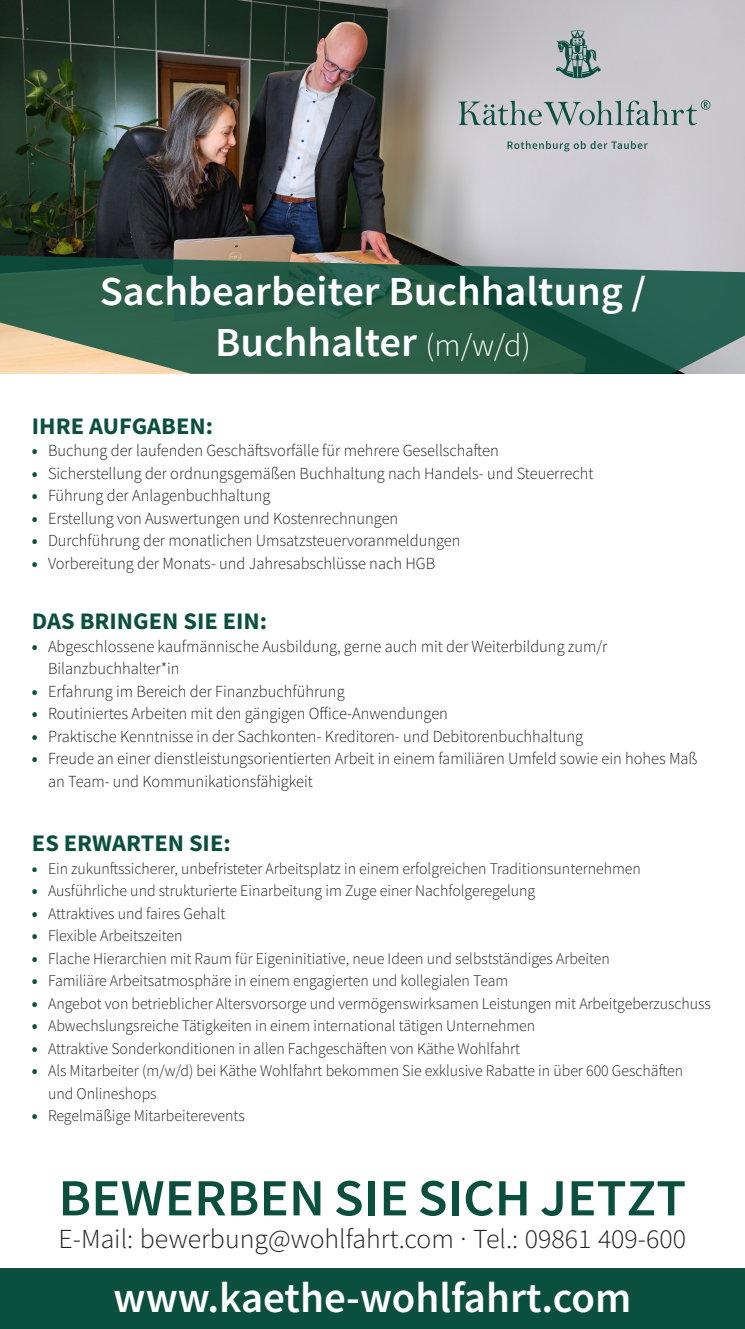
<style>
.page{position:relative;width:745px;height:1329px;background:#fff}
.page>*{position:absolute;margin:0;border:0;box-sizing:border-box;transform-origin:0 0}
.t1{font:600 52.25px "Source Sans Pro";color:#0b503e;scale:1.05 1}
.t2{font:600 42.88px "Source Sans Pro";color:#fff}
.t3{font:600 41.25px/51px "Source Sans Pro";color:#fff;text-align:center}
.t4{font:300 27.5px "Source Sans Pro";color:#231f20}
.t5{font:700 23.75px "Source Sans Pro";color:#0b503e}
.t6{font:300 16.88px/22.5px "Source Sans Pro";color:#231f20}
.t7{font:300 16.25px/22.5px "Source Sans Pro";color:#231f20}
.s1{font-weight:300;font-size:32.12px}
.s2{font-weight:900;color:#0b503e}
.s3{font-weight:900;font-size:16.88px;color:#0b503e}
</style>
<div class="page">
<div style="left:0;top:1268px;width:744px;height:60px;background:#0b503e"></div>
<img style="left:0;top:0;width:744px;height:255px">
<svg style="left:0;top:255px;width:744px;height:119px;background:#3d6956"></svg>
<svg style="left:507px;top:141px;width:140px;height:10px"></svg>
<svg style="left:458px;top:100px;width:251px;height:25px;background:#a2afaf"></svg>
<svg style="left:555px;top:30px;width:45px;height:48px;background:#849b98"></svg>
<p class="t3" style="left:100px;top:265px;width:547px">Sachbearbeiter Buchhaltung /<br>Buchhalter <span class="s1">(m/w/d)</span></p>
<p class="t5" style="left:32px;top:410px;width:182px">IHRE AUFGABEN:</p>
<p class="t6" style="left:32px;top:439px;width:468px"><span class="s2">•</span> Buchung der laufenden Geschäftsvorfälle für mehrere Gesellschaften</p>
<p class="t6" style="left:32px;top:462px;width:562px"><span class="s2">•</span> Sicherstellung der ordnungsgemäßen Buchhaltung nach Handels- und Steuerrecht</p>
<p class="t6" style="left:32px;top:484px;width:240px"><span class="s2">•</span> Führung der Anlagenbuchhaltung</p>
<p class="t6" style="left:32px;top:507px;width:367px"><span class="s2">•</span> Erstellung von Auswertungen und Kostenrechnungen</p>
<p class="t6" style="left:32px;top:529px;width:430px"><span class="s2">•</span> Durchführung der monatlichen Umsatzsteuervoranmeldungen</p>
<p class="t6" style="left:32px;top:552px;width:404px"><span class="s2">•</span> Vorbereitung der Monats- und Jahresabschlüsse nach HGB</p>
<p class="t5" style="left:32px;top:605px;width:237px">DAS BRINGEN SIE EIN:</p>
<p class="t6" style="left:48px;top:635px;width:560px;text-indent:-16px"><span class="s2">•</span> Abgeschlossene kaufmännische Ausbildung, gerne auch mit der Weiterbildung zum/r<br>Bilanzbuchhalter*in</p>
<p class="t6" style="left:32px;top:680px;width:314px"><span class="s2">•</span> Erfahrung im Bereich der Finanzbuchführung</p>
<p class="t6" style="left:32px;top:702px;width:417px"><span class="s2">•</span> Routiniertes Arbeiten mit den gängigen Office-Anwendungen</p>
<p class="t6" style="left:32px;top:725px;width:552px"><span class="s2">•</span> Praktische Kenntnisse in der Sachkonten- Kreditoren- und Debitorenbuchhaltung</p>
<p class="t6" style="left:48px;top:747px;width:650px;text-indent:-16px"><span class="s2">•</span> Freude an einer dienstleistungsorientierten Arbeit in einem familiären Umfeld sowie ein hohes Maß an Team- und Kommunikationsfähigkeit</p>
<p class="t5" style="left:32px;top:827px;width:200px">ES ERWARTEN SIE:</p>
<p class="t7" style="left:32px;top:857px;width:610px"><span class="s2">•</span> Ein zukunftssicherer, unbefristeter Arbeitsplatz in einem erfolgreichen Traditionsunternehmen</p>
<p class="t7" style="left:32px;top:880px;width:504px"><span class="s3">•</span> Ausführliche und strukturierte Einarbeitung im Zuge einer Nachfolgeregelung</p>
<p class="t7" style="left:32px;top:902px;width:195px"><span class="s3">•</span> Attraktives und faires Gehalt</p>
<p class="t7" style="left:32px;top:925px;width:152px"><span class="s3">•</span> Flexible Arbeitszeiten</p>
<p class="t7" style="left:32px;top:947px;width:579px"><span class="s3">•</span> Flache Hierarchien mit Raum für Eigeninitiative, neue Ideen und selbstständiges Arbeiten</p>
<p class="t7" style="left:32px;top:970px;width:477px"><span class="s3">•</span> Familiäre Arbeitsatmosphäre in einem engagierten und kollegialen Team</p>
<p class="t7" style="left:32px;top:992px;width:680px"><span class="s3">•</span> Angebot von betrieblicher Altersvorsorge und vermögenswirksamen Leistungen mit Arbeitgeberzuschuss</p>
<p class="t7" style="left:32px;top:1015px;width:504px"><span class="s3">•</span> Abwechslungsreiche Tätigkeiten in einem international tätigen Unternehmen</p>
<p class="t7" style="left:32px;top:1037px;width:489px"><span class="s3">•</span> Attraktive Sonderkonditionen in allen Fachgeschäften von Käthe Wohlfahrt</p>
<p class="t7" style="left:48px;top:1060px;width:636px;text-indent:-16px"><span class="s3">•</span> Als Mitarbeiter (m/w/d) bei Käthe Wohlfahrt bekommen Sie exklusive Rabatte in über 600 Geschäften und Onlineshops</p>
<p class="t7" style="left:32px;top:1105px;width:214px"><span class="s3">•</span> Regelmäßige Mitarbeiterevents</p>
<p class="t1" style="left:58px;top:1163px;width:599px">BEWERBEN SIE SICH JETZT</p>
<p class="t4" style="left:58px;top:1222px;width:628px">E-Mail: bewerbung@wohlfahrt.com · Tel.: 09861 409-600</p>
<p class="t2" style="left:113px;top:1270px;width:519px">www.kaethe-wohlfahrt.com</p>
</div>
